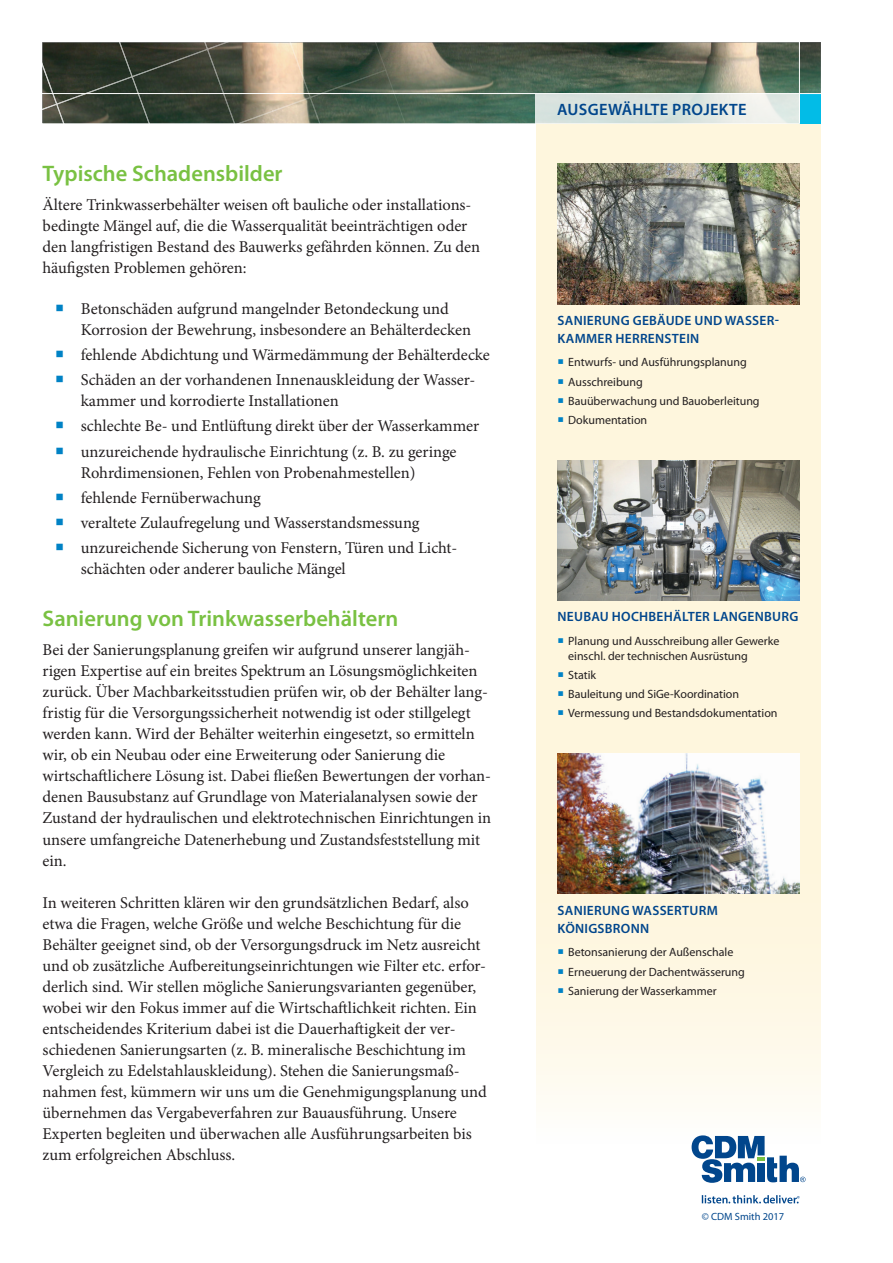
<style>
.page{position:relative;width:893px;height:1263px;background:#fff}
.page>*{position:absolute;margin:0;border:0;box-sizing:border-box;transform-origin:0 0}
.t1{font:600 22.5px "Myriad Pro";color:#79c142}
.t2{font:16.5px/21px "Minion Pro";color:#231f20}
.t3{font:600 16.5px "Myriad Pro";letter-spacing:.02em;color:#01468c}
.t4{font:600 13.5px/18px "Myriad Pro";letter-spacing:.02em;color:#01468c}
.t5{font:12px/19.2px "Myriad Pro";color:#231f20}
.t6{font:10.5px "Myriad Pro";color:#01468c}
</style>
<div class="page">
<svg style="left:536px;top:123px;width:285px;height:1027px;background:#fdf6e1"></svg>
<img style="left:469px;top:43px;width:330px;height:80px">
<svg style="left:800px;top:43px;width:21px;height:50px"></svg>
<svg style="left:692px;top:1135px;width:113px;height:48px"></svg>
<svg style="left:702px;top:1195px;width:98px;height:8px"></svg>
<div style="left:799px;top:94px;width:22px;height:29px;background:#02bce7"></div>
<svg style="left:535px;top:94px;width:264px;height:29px;background:#dce5e1"></svg>
<img style="left:557px;top:164px;width:242px;height:140px">
<img style="left:557px;top:460px;width:242px;height:140px">
<img style="left:557px;top:753px;width:242px;height:141px">
<hr style="left:0;top:93px;width:893px;height:1px;background:#fff">
<hr style="left:799px;top:0;width:1px;height:123px;background:#fff">
<svg style="left:558px;top:638px;width:5px;height:5px"></svg>
<svg style="left:558px;top:672px;width:5px;height:5px"></svg>
<svg style="left:558px;top:691px;width:5px;height:5px"></svg>
<svg style="left:558px;top:711px;width:5px;height:4px"></svg>
<svg style="left:42px;top:42px;width:427px;height:82px;background:#5d6252"></svg>
<svg style="left:558px;top:360px;width:5px;height:4px"></svg>
<svg style="left:558px;top:379px;width:5px;height:5px"></svg>
<svg style="left:558px;top:398px;width:5px;height:5px"></svg>
<svg style="left:558px;top:417px;width:5px;height:5px"></svg>
<svg style="left:558px;top:949px;width:5px;height:5px"></svg>
<svg style="left:558px;top:969px;width:5px;height:4px"></svg>
<svg style="left:558px;top:988px;width:5px;height:5px"></svg>
<h1 class="t1" style="left:43px;top:159px;width:242px">Typische Schadensbilder</h1>
<p class="t2" style="left:43px;top:194px;width:439px">Ältere Trinkwasserbehälter weisen oft bauliche oder installations&shy;bedingte Mängel auf, die die Wasserqualität beeinträchtigen oder den langfristigen Bestand des Bauwerks gefährden können. Zu den häufigsten Problemen gehören:</p>
<p class="t2" style="left:81px;top:298px;width:392px">Betonschäden aufgrund mangelnder Betondeckung und<br>Korrosion der Bewehrung, insbesondere an Behälterdecken</p>
<p class="t2" style="left:81px;top:342px;width:411px;line-height:25.2px">fehlende Abdichtung und Wärmedämmung der Behälterdecke<br>Schäden an der vorhandenen Innenauskleidung der Wasser-</p>
<p class="t2" style="left:81px;top:388px;width:400px;line-height:25.2px">kammer und korrodierte Installationen<br>schlechte Be- und Entlüftung direkt über der Wasserkammer unzureichende hydraulische Einrichtung (z. B. zu geringe</p>
<p class="t2" style="left:81px;top:460px;width:378px;line-height:25.2px">Rohrdimensionen, Fehlen von Probenahmestellen) fehlende Fernüberwachung<br>veraltete Zulaufregelung und Wasserstandsmessung unzureichende Sicherung von Fenstern, Türen und Licht-</p>
<p class="t2" style="left:81px;top:559px;width:267px">schächten oder anderer bauliche Mängel</p>
<h1 class="t1" style="left:43px;top:604px;width:357px">Sanierung von Trinkwasserbehältern</h1>
<p class="t2" style="left:43px;top:640px;width:450px">Bei der Sanierungsplanung greifen wir aufgrund unserer langjäh&shy;rigen Expertise auf ein breites Spektrum an Lösungsmöglichkeiten zurück. Über Machbarkeitsstudien prüfen wir, ob der Behälter lang&shy;fristig für die Versorgungssicherheit notwendig ist oder stillgelegt werden kann. Wird der Behälter weiterhin eingesetzt, so ermitteln wir, ob ein Neubau oder eine Erweiterung oder Sanierung die wirtschaftlichere Lösung ist. Dabei fließen Bewertungen der vorhan&shy;denen Bausubstanz auf Grundlage von Materialanalysen sowie der Zustand der hydraulischen und elektrotechnischen Einrichtungen in unsere umfangreiche Datenerhebung und Zustandsfeststellung mit ein.</p>
<p class="t2" style="left:43px;top:892px;width:446px">In weiteren Schritten klären wir den grundsätzlichen Bedarf, also etwa die Fragen, welche Größe und welche Beschichtung für die Behälter geeignet sind, ob der Versorgungsdruck im Netz ausreicht und ob zusätzliche Aufbereitungseinrichtungen wie Filter etc. erfor&shy;derlich sind. Wir stellen mögliche Sanierungsvarianten gegenüber, wobei wir den Fokus immer auf die Wirtschaftlichkeit richten. Ein entscheidendes Kriterium dabei ist die Dauerhaftigkeit der ver&shy;schiedenen Sanierungsarten (z. B. mineralische Beschichtung im Vergleich zu Edelstahlauskleidung). Stehen die Sanierungsmaß&shy;nahmen fest, kümmern wir uns um die Genehmigungsplanung und übernehmen das Vergabeverfahren zur Bauausführung. Unsere Experten begleiten und überwachen alle Ausführungsarbeiten bis zum erfolgreichen Abschluss.</p>
<p class="t3" style="left:557px;top:99px;width:191px">AUSGEWÄHLTE PROJEKTE</p>
<p class="t4" style="left:558px;top:311px;width:223px">SANIERUNG GEBÄUDE UND WASSER-<br>KAMMER HERRENSTEIN</p>
<p class="t5" style="left:568px;top:352px;width:193px">Entwurfs- und Ausführungsplanung<br>Ausschreibung<br>Bauüberwachung und Bauoberleitung<br>Dokumentation</p>
<p class="t4" style="left:558px;top:607px;width:242px">NEUBAU HOCHBEHÄLTER LANGENBURG</p>
<p class="t5" style="left:568px;top:633px;width:213px;line-height:15px">Planung und Ausschreibung aller Gewerke einschl. der technischen Ausrüstung</p>
<p class="t5" style="left:568px;top:665px;width:211px">Statik<br>Bauleitung und SiGe-Koordination<br>Vermessung und Bestandsdokumentation</p>
<p class="t4" style="left:558px;top:901px;width:162px">SANIERUNG WASSERTURM<br>KÖNIGSBRONN</p>
<p class="t5" style="left:568px;top:942px;width:178px">Betonsanierung der Außenschale<br>Erneuerung der Dachentwässerung<br>Sanierung der Wasserkammer</p>
<p class="t6" style="left:702px;top:1210px;width:84px">© CDM Smith 2017</p>
</div>
